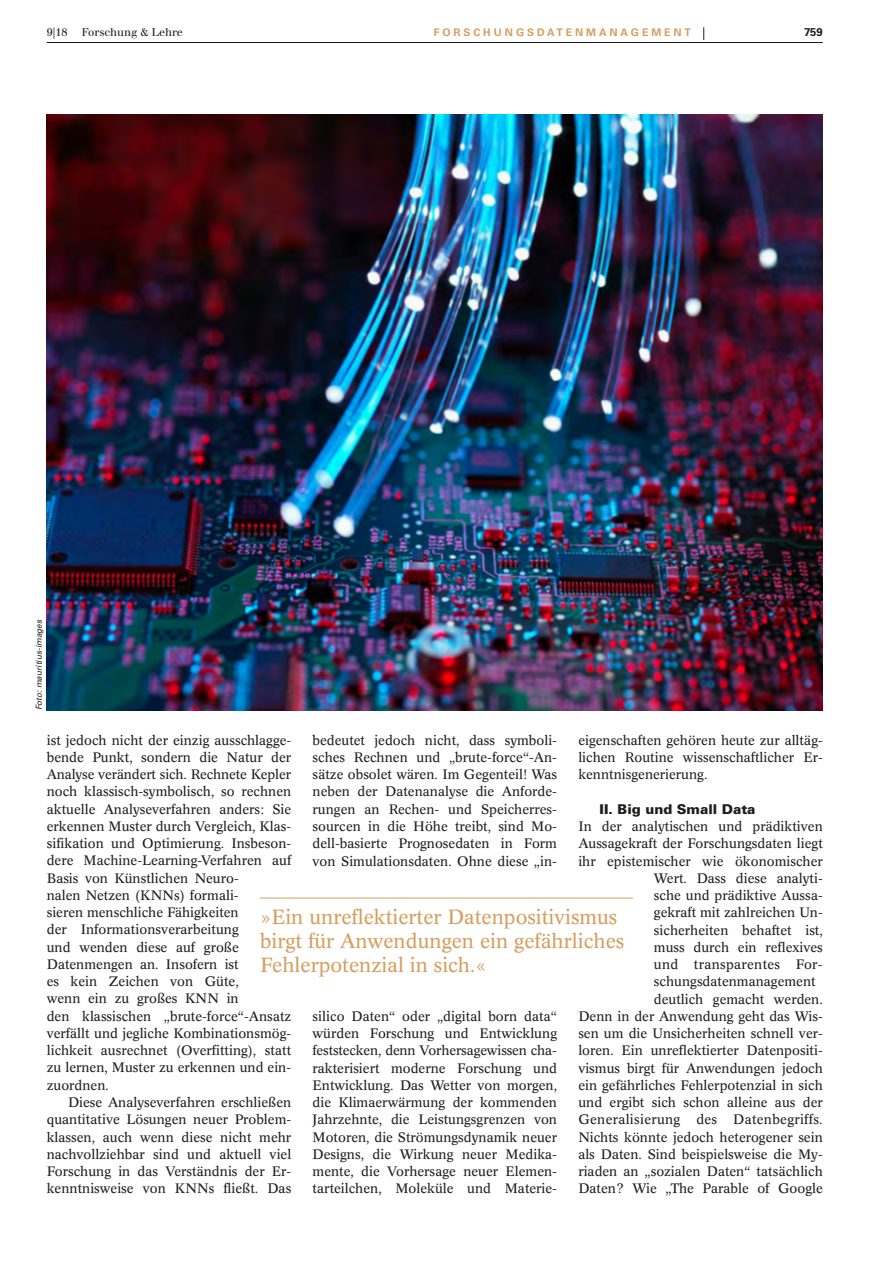
<style>
.page{position:relative;width:893px;height:1263px;background:#fff}
.page>*{position:absolute;margin:0;border:0;box-sizing:border-box;transform-origin:0 0}
.t1{font:20.25px/24px "Concorde BE";color:#d59e5e}
.t2{font:13.5px/17.2px "Concorde BE";color:#1d1d1c;text-align:justify}
.t3{font:13.5px "Concorde BE";letter-spacing:.02em;color:#1d1d1c}
.t4{font:900 13.5px "Univers LT";color:#1d1d1c}
.t5{font:11.25px "Walbaum";color:#1d1d1c}
.t6{font:700 11.25px "Univers LT";color:#1d1d1c}
.t7{font:700 10.5px "Univers LT";letter-spacing:.28em;color:#d59e5e}
.t8{font:italic 8.25px "Univers LT";letter-spacing:-.005em;color:#1d1d1c}
</style>
<div class="page">
<hr style="left:47px;top:42px;width:776px;height:1px;background:#1d1d1c">
<svg style="left:703px;top:27px;width:1px;height:13px"></svg>
<hr style="left:260px;top:898px;width:373px;height:1px;background:#d59e5e">
<img style="left:47px;top:115px;width:776px;height:595px">
<p class="t5" style="left:47px;top:28px;width:22px">9|18</p>
<p class="t5" style="left:82px;top:28px;width:103px">Forschung &amp; Lehre</p>
<p class="t7" style="left:434px;top:28px;width:259px">FORSCHUNGSDATENMANAGEMENT</p>
<p class="t6" style="left:804px;top:28px;width:20px">759</p>
<p class="t8" style="left:36px;top:710px;width:92px;rotate:-90deg">Foto: mauritius-images</p>
<p class="t2" style="left:47px;top:732px;width:246px;text-align:left">ist jedoch nicht der einzig ausschlagge&shy;bende Punkt, sondern die Natur der Analyse verändert sich. Rechnete Kepler noch klassisch-symbolisch, so rechnen aktuelle Analyseverfahren anders: Sie erkennen Muster durch Vergleich, Klas&shy;sifikation und Optimierung. Insbeson&shy;dere Machine-Learning-Verfahren auf Basis von Künstlichen Neuro-<br>nalen Netzen (KNNs) formali-<br>sieren menschliche Fähigkeiten<br>der Informationsverarbeitung<br>und wenden diese auf große Datenmengen an. Insofern ist<br>es kein Zeichen von Güte,<br>wenn ein zu großes KNN in<br>den klassischen „brute-force“-Ansatz verfällt und jegliche Kombinationsmög&shy;lichkeit ausrechnet (Overfitting), statt zu lernen, Muster zu erkennen und ein&shy;zuordnen.</p>
<p class="t2" style="left:47px;top:1095px;width:246px;text-indent:21px">Diese Analyseverfahren erschließen quantitative Lösungen neuer Problem&shy;klassen, auch wenn diese nicht mehr nachvollziehbar sind und aktuell viel Forschung in das Verständnis der Er&shy;kenntnisweise von KNNs fließt. Das</p>
<p class="t2" style="left:313px;top:732px;width:246px">bedeutet jedoch nicht, dass symboli&shy;sches Rechnen und „brute-force“-An&shy;sätze obsolet wären. Im Gegenteil! Was neben der Datenanalyse die Anforde&shy;rungen an Rechen- und Speicherres&shy;sourcen in die Höhe treibt, sind Mo&shy;dell-basierte Prognosedaten in Form von Simulationsdaten. Ohne diese „in-</p>
<p class="t2" style="left:578px;top:732px;width:246px">eigenschaften gehören heute zur alltäg&shy;lichen Routine wissenschaftlicher Er&shy;kenntnisgenerierung.</p>
<p class="t4" style="left:600px;top:804px;width:157px">II. Big und Small Data</p>
<p class="t2" style="left:578px;top:819px;width:246px">In der analytischen und prädiktiven</p>
<p class="t2" style="left:578px;top:836px;width:246px">Aussagekraft der Forschungsdaten liegt</p>
<p class="t2" style="left:578px;top:853px;width:246px">ihr epistemischer wie ökonomischer</p>
<p class="t2" style="left:654px;top:870px;width:170px">Wert. Dass diese analyti-</p>
<p class="t2" style="left:654px;top:888px;width:170px">sche und prädiktive Aussa-</p>
<p class="t2" style="left:654px;top:905px;width:170px">gekraft mit zahlreichen Un-</p>
<p class="t2" style="left:654px;top:922px;width:170px">sicherheiten behaftet ist,</p>
<p class="t2" style="left:654px;top:939px;width:170px">muss durch ein reflexives</p>
<p class="t3" style="left:654px;top:959px;width:170px">und transparentes For-</p>
<p class="t2" style="left:654px;top:974px;width:163px">schungsdatenmanagement</p>
<p class="t2" style="left:654px;top:991px;width:170px">deutlich gemacht werden.</p>
<p class="t2" style="left:578px;top:1008px;width:246px">Denn in der Anwendung geht das Wis-</p>
<p class="t2" style="left:578px;top:1026px;width:246px">sen um die Unsicherheiten schnell ver-</p>
<p class="t2" style="left:578px;top:1043px;width:246px">loren. Ein unreflektierter Datenpositi-</p>
<p class="t2" style="left:578px;top:1060px;width:246px">vismus birgt für Anwendungen jedoch</p>
<p class="t2" style="left:578px;top:1077px;width:246px">ein gefährliches Fehlerpotenzial in sich</p>
<p class="t2" style="left:578px;top:1095px;width:246px">und ergibt sich schon alleine aus der</p>
<p class="t3" style="left:578px;top:1114px;width:246px">Generalisierung des Datenbegriffs.</p>
<p class="t2" style="left:578px;top:1129px;width:246px">Nichts könnte jedoch heterogener sein</p>
<p class="t2" style="left:578px;top:1146px;width:246px">als Daten. Sind beispielsweise die My-</p>
<p class="t2" style="left:578px;top:1164px;width:246px">riaden an „sozialen Daten“ tatsächlich</p>
<p class="t2" style="left:578px;top:1181px;width:246px">Daten? Wie „The Parable of Google</p>
<h1 class="t1" style="left:260px;top:906px;width:366px">»Ein unreflektierter Datenpositivismus birgt für Anwendungen ein gefährliches<br>Fehlerpotenzial in sich.«</h1>
<p class="t2" style="left:313px;top:1008px;width:246px">silico Daten“ oder „digital born data“ würden Forschung und Entwicklung feststecken, denn Vorhersagewissen cha&shy;rakterisiert moderne Forschung und Entwicklung. Das Wetter von morgen, die Klimaerwärmung der kommenden Jahrzehnte, die Leistungsgrenzen von Motoren, die Strömungsdynamik neuer Designs, die Wirkung neuer Medika&shy;mente, die Vorhersage neuer Elemen&shy;tarteilchen, Moleküle und Materie -</p>
</div>
